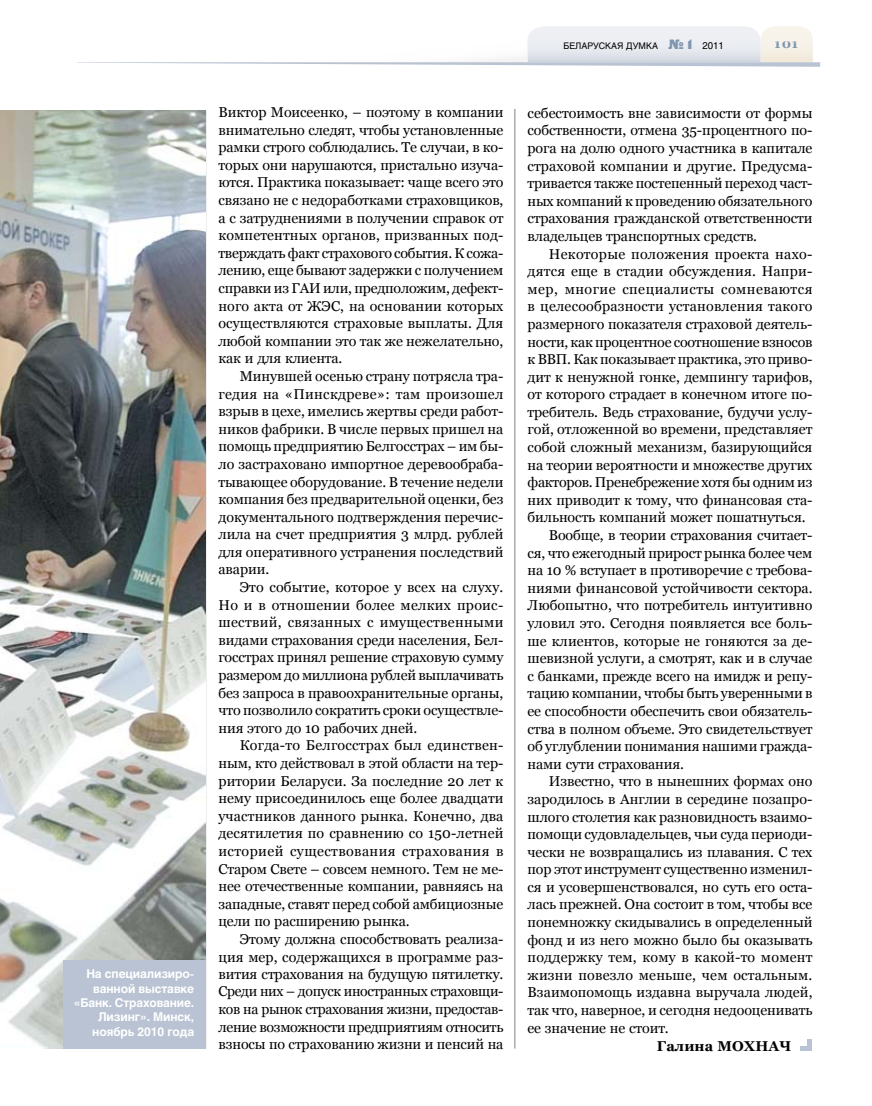
<style>
.page{position:relative;width:872px;height:1106px;background:#fff}
.page>*{position:absolute;margin:0;border:0;box-sizing:border-box;transform-origin:0 0}
.t1{font:14.25px/17.5px "Georgia";letter-spacing:-.005em;color:#000;text-align:justify}
.t2{font:14.25px "Georgia";letter-spacing:.015em;color:#000}
.t3{font:14.25px "Georgia";letter-spacing:.02em;color:#000}
.t4{font:14.25px "Georgia";letter-spacing:.03em;color:#000}
.t5{font:700 14.25px "Georgia";letter-spacing:.005em;color:#000}
.t6{font:700 13.5px "Georgia";color:#8095af}
.t7{font:700 12px/14.4px "Helios";letter-spacing:-.01em;color:#fff;text-align:right}
.t8{font:9px "Helios";color:#000}
.s1{font-family:"Black Grotesk C";font-size:13.5px;color:#8095af}
.s2{font-size:9.75px}
</style>
<div class="page">
<svg style="left:77px;top:26px;width:743px;height:41px"></svg>
<hr style="left:514px;top:109px;width:1px;height:939px;background:#818084">
<hr style="left:205px;top:110px;width:1px;height:938px;background:#818084">
<img style="left:0;top:110px;width:205px;height:938px">
<hr style="left:807px;top:1039px;width:4px;height:11px;background:#b9c3d3">
<hr style="left:800px;top:1046px;width:11px;height:4px;background:#b9c3d3">
<div style="left:63px;top:960px;width:142px;height:88px;background:#b9c3d3"></div>
<p class="t7" style="left:74px;top:966px;width:122px">На специализиро&shy;ванной выставке «Банк. Страхование.<br>Лизинг». Минск, ноябрь 2010 года</p>
<p class="t1" style="left:218px;top:103px;width:286px">Виктор Моисеенко, – поэтому в компании внимательно следят, чтобы установленные рамки строго соблюдались. Те случаи, в ко&shy;торых они нарушаются, пристально изуча&shy;ются. Практика показывает: чаще всего это связано не с недоработками страховщиков, а с затруднениями в получении справок от компетентных органов, призванных под&shy;тверждать факт страхового события. К сожа&shy;лению, еще бывают задержки с получением справки из ГАИ или, предположим, дефект&shy;ного акта от ЖЭС, на основании которых осуществляются страховые выплаты. Для любой компании это так же нежелательно, как и для клиента.</p>
<p class="t1" style="left:218px;top:367px;width:286px;text-indent:21px">Минувшей осенью страну потрясла тра&shy;гедия на «Пинскдреве»: там произошел взрыв в цехе, имелись жертвы среди работ&shy;ников фабрики. В числе первых пришел на помощь предприятию Белгосстрах – им бы&shy;ло застраховано импортное деревообраба&shy;тывающее оборудование. В течение недели компания без предварительной оценки, без документального подтверждения перечис&shy;лила на счет предприятия 3 млрд. рублей для оперативного устранения последствий аварии.</p>
<p class="t1" style="left:218px;top:578px;width:286px;text-indent:21px">Это событие, которое у всех на слуху.<br>Но и в отношении более мелких проис&shy;шествий, связанных с имущественными видами страхования среди населения, Бел&shy;госстрах принял решение страховую сумму размером до миллиона рублей выплачивать без запроса в правоохранительные органы, что позволило сократить сроки осуществле&shy;ния этого до 10 рабочих дней.</p>
<p class="t1" style="left:218px;top:736px;width:286px;text-indent:21px">Когда-то Белгосстрах был единствен&shy;ным, кто действовал в этой области на тер&shy;ритории Беларуси. За последние 20 лет к нему присоединилось еще более двадцати участников данного рынка. Конечно, два десятилетия по сравнению со 150-летней историей существования страхования в Старом Свете – совсем немного. Тем не ме&shy;нее отечественные компании, равняясь на западные, ставят перед собой амбициозные цели по расширению рынка.</p>
<p class="t1" style="left:218px;top:930px;width:286px;text-indent:21px">Этому должна способствовать реализа&shy;ция мер, содержащихся в программе раз&shy;вития страхования на будущую пятилетку.<br>Среди них – допуск иностранных страховщи&shy;ков на рынок страхования жизни, предостав&shy;ление возможности предприятиям относить взносы по страхованию жизни и пенсий на</p>
<p class="t8" style="left:563px;top:40px;width:162px">БЕЛАРУСКАЯ ДУМКА <span class="s1">№ 1</span> <span class="s2">2011</span></p>
<p class="t6" style="left:775px;top:36px;width:25px">101</p>
<p class="t1" style="left:527px;top:104px;width:286px">себестоимость вне зависимости от формы собственности, отмена 35-процентного по&shy;рога на долю одного участника в капитале страховой компании и другие. Предусма&shy;тривается также постепенный переход част&shy;ных компаний к проведению обязательного страхования гражданской ответственности владельцев транспортных средств.</p>
<p class="t3" style="left:549px;top:245px;width:265px">Некоторые положения проекта нахо-</p>
<p class="t3" style="left:527px;top:263px;width:286px">дятся еще в стадии обсуждения. Напри-</p>
<p class="t4" style="left:527px;top:281px;width:286px">мер, многие специалисты сомневаются</p>
<p class="t2" style="left:527px;top:298px;width:286px">в целесообразности установления такого</p>
<p class="t1" style="left:527px;top:315px;width:286px">размерного показателя страховой деятель-</p>
<p class="t1" style="left:527px;top:333px;width:286px">ности, как процентное соотношение взносов</p>
<p class="t1" style="left:527px;top:350px;width:286px">к ВВП. Как показывает практика, это приво-</p>
<p class="t1" style="left:527px;top:368px;width:286px">дит к ненужной гонке, демпингу тарифов,</p>
<p class="t1" style="left:527px;top:385px;width:286px">от которого страдает в конечном итоге по-</p>
<p class="t1" style="left:527px;top:403px;width:286px">требитель. Ведь страхование, будучи услу-</p>
<p class="t1" style="left:527px;top:421px;width:286px">гой, отложенной во времени, представляет</p>
<p class="t1" style="left:527px;top:438px;width:286px">собой сложный механизм, базирующийся</p>
<p class="t1" style="left:527px;top:456px;width:286px">на теории вероятности и множестве других</p>
<p class="t1" style="left:527px;top:473px;width:286px">факторов. Пренебрежение хотя бы одним из</p>
<p class="t1" style="left:527px;top:491px;width:286px">них приводит к тому, что финансовая ста-</p>
<p class="t1" style="left:527px;top:509px;width:279px">бильность компаний может пошатнуться.</p>
<p class="t1" style="left:549px;top:526px;width:265px">Вообще, в теории страхования считает-</p>
<p class="t1" style="left:527px;top:544px;width:286px">ся, что ежегодный прирост рынка более чем</p>
<p class="t1" style="left:527px;top:561px;width:286px">на 10 % вступает в противоречие с требова-</p>
<p class="t1" style="left:527px;top:579px;width:286px">ниями финансовой устойчивости сектора.</p>
<p class="t1" style="left:527px;top:596px;width:286px">Любопытно, что потребитель интуитивно</p>
<p class="t1" style="left:527px;top:614px;width:286px">уловил это. Сегодня появляется все боль-</p>
<p class="t1" style="left:527px;top:632px;width:286px">ше клиентов, которые не гоняются за де-</p>
<p class="t1" style="left:527px;top:649px;width:286px">шевизной услуги, а смотрят, как и в случае</p>
<p class="t1" style="left:527px;top:667px;width:286px">с банками, прежде всего на имидж и репу-</p>
<p class="t1" style="left:527px;top:684px;width:286px">тацию компании, чтобы быть уверенными в</p>
<p class="t1" style="left:527px;top:702px;width:286px">ее способности обеспечить свои обязатель-</p>
<p class="t1" style="left:527px;top:720px;width:286px">ства в полном объеме. Это свидетельствует</p>
<p class="t1" style="left:527px;top:737px;width:286px">об углублении понимания нашими гражда-</p>
<p class="t1" style="left:527px;top:755px;width:158px">нами сути страхования.</p>
<p class="t1" style="left:549px;top:772px;width:265px">Известно, что в нынешних формах оно</p>
<p class="t1" style="left:527px;top:790px;width:286px">зародилось в Англии в середине позапро-</p>
<p class="t1" style="left:527px;top:807px;width:286px">шлого столетия как разновидность взаимо-</p>
<p class="t1" style="left:527px;top:825px;width:286px">помощи судовладельцев, чьи суда периоди-</p>
<p class="t1" style="left:527px;top:843px;width:286px">чески не возвращались из плавания. С тех</p>
<p class="t1" style="left:527px;top:860px;width:286px">пор этот инструмент существенно изменил-</p>
<p class="t1" style="left:527px;top:878px;width:286px">ся и усовершенствовался, но суть его оста-</p>
<p class="t1" style="left:527px;top:895px;width:286px">лась прежней. Она состоит в том, чтобы все</p>
<p class="t1" style="left:527px;top:913px;width:286px">понемножку скидывались в определенный</p>
<p class="t1" style="left:527px;top:931px;width:286px">фонд и из него можно было бы оказывать</p>
<p class="t2" style="left:527px;top:949px;width:286px">поддержку тем, кому в какой-то момент</p>
<p class="t2" style="left:527px;top:966px;width:286px">жизни повезло меньше, чем остальным.</p>
<p class="t1" style="left:527px;top:983px;width:286px">Взаимопомощь издавна выручала людей,</p>
<p class="t1" style="left:527px;top:1001px;width:286px">так что, наверное, и сегодня недооценивать</p>
<p class="t1" style="left:527px;top:1019px;width:143px">ее значение не стоит.</p>
<p class="t5" style="left:657px;top:1037px;width:136px">Галина МОХНАЧ</p>
</div>
